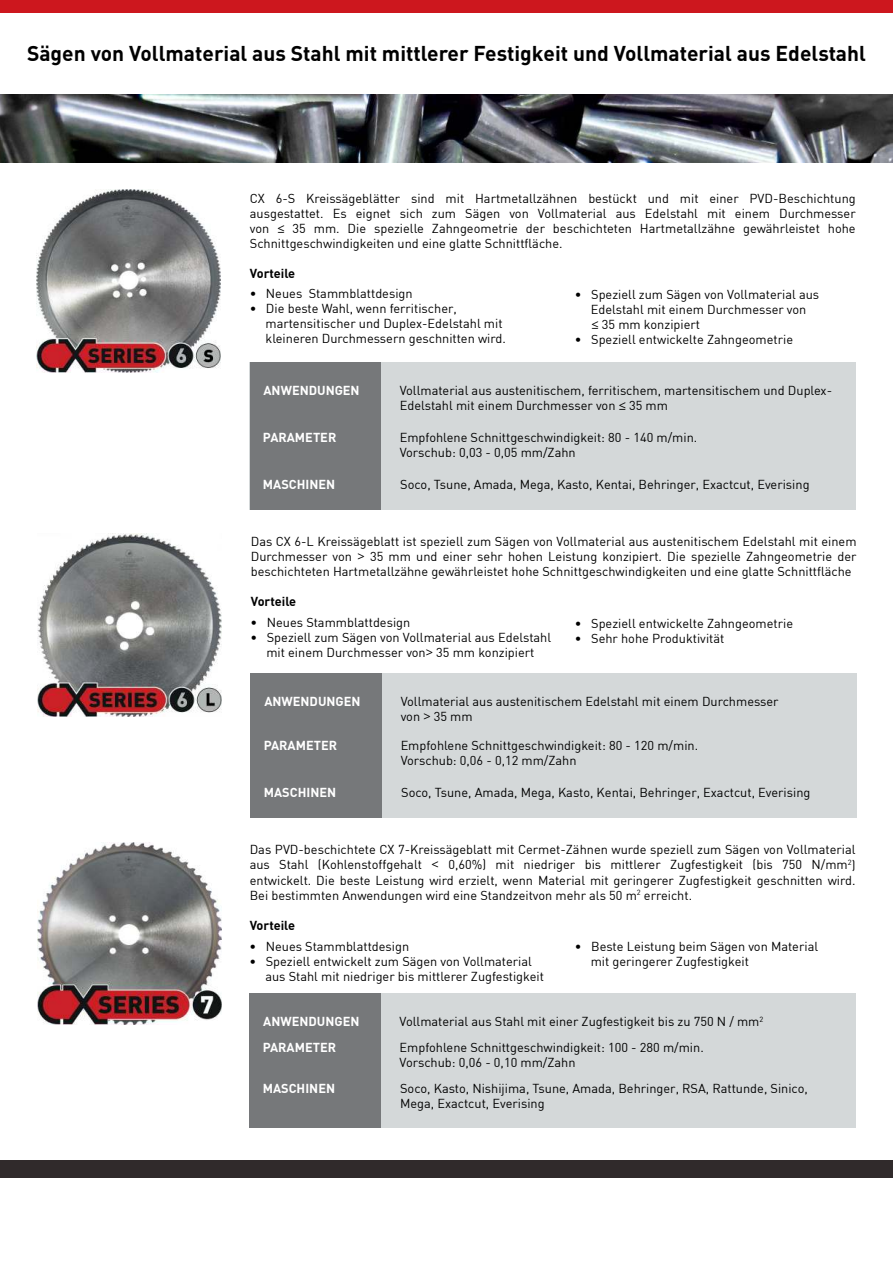
<style>
.page{position:relative;width:893px;height:1263px;background:#fff}
.page>*{position:absolute;margin:0;border:0;box-sizing:border-box;transform-origin:0 0}
.t1{font:700 21px "DIN Pro";color:#000}
.t2{font:12.75px/15px "DIN";color:#000}
.t3{font:700 12.75px/26px "DIN Pro";color:#fff}
.t4{font:700 12.75px "DIN Pro";color:#000}
.s1{font-family:"Open Sans"}
</style>
<div class="page">
<div style="left:0;top:1160px;width:893px;height:17px;background:#302a2b"></div>
<div style="left:0;top:0;width:893px;height:12px;background:#cd171e"></div>
<div style="left:250px;top:362px;width:606px;height:148px;background:#d4d8d9"></div>
<div style="left:250px;top:673px;width:607px;height:145px;background:#d4d8d9"></div>
<div style="left:250px;top:362px;width:131px;height:148px;background:#76787a"></div>
<div style="left:250px;top:673px;width:131px;height:145px;background:#76787a"></div>
<div style="left:249px;top:994px;width:606px;height:134px;background:#d4d8d9"></div>
<div style="left:249px;top:994px;width:131px;height:134px;background:#76787a"></div>
<img style="left:0;top:95px;width:893px;height:68px">
<img style="left:38px;top:534px;width:183px;height:183px">
<img style="left:37px;top:190px;width:183px;height:182px">
<img style="left:38px;top:842px;width:183px;height:183px">
<h1 class="t1" style="left:27px;top:45px;width:840px">Sägen von Vollmaterial aus Stahl mit mittlerer Festigkeit und Vollmaterial aus Edelstahl</h1>
<p class="t2" style="left:250px;top:190px;width:607px;text-align:justify">CX 6-S Kreissägeblätter sind mit Hartmetallzähnen bestückt und mit einer PVD-Beschichtung ausgestattet. Es eignet sich zum Sägen von Vollmaterial aus Edelstahl mit einem Durchmesser von <span class="s1">≤</span> 35 mm. Die spezielle Zahngeometrie der beschichteten Hartmetallzähne gewährleistet hohe Schnittgeschwindigkeiten und eine glatte Schnittfläche.</p>
<p class="t4" style="left:250px;top:267px;width:47px">Vorteile</p>
<p class="t2" style="left:250px;top:288px;width:164px">• Neues Stammblattdesign</p>
<p class="t2" style="left:266px;top:301px;width:242px;text-indent:-16px">• Die beste Wahl, wenn ferritischer, martensitischer und Duplex-Edelstahl mit kleineren Durchmessern geschnitten wird.</p>
<p class="t2" style="left:591px;top:287px;width:230px;text-indent:-16px">• Speziell zum Sägen von Vollmaterial aus<br>Edelstahl mit einem Durchmesser von<br><span class="s1">≤</span> 35 mm konzipiert</p>
<p class="t2" style="left:575px;top:332px;width:220px">• Speziell entwickelte Zahngeometrie</p>
<p class="t3" style="left:263px;top:378px;width:98px">ANWENDUNGEN</p>
<p class="t2" style="left:400px;top:382px;width:434px">Vollmaterial aus austenitischem, ferritischem, martensitischem und Duplex-<br>Edelstahl mit einem Durchmesser von <span class="s1">≤</span> 35 mm</p>
<p class="t3" style="left:263px;top:425px;width:75px">PARAMETER</p>
<p class="t2" style="left:400px;top:429px;width:299px">Empfohlene Schnittgeschwindigkeit: 80 - 140 m/min.<br>Vorschub: 0,03 - 0,05 mm/Zahn</p>
<p class="t3" style="left:263px;top:472px;width:74px">MASCHINEN</p>
<p class="t2" style="left:400px;top:476px;width:411px">Soco, Tsune, Amada, Mega, Kasto, Kentai, Behringer, Exactcut, Everising</p>
<p class="t2" style="left:251px;top:534px;width:607px;text-align:justify">Das CX 6-L Kreissägeblatt ist speziell zum Sägen von Vollmaterial aus austenitischem Edelstahl mit einem Durchmesser von <span class="s1">&gt;</span> 35 mm und einer sehr hohen Leistung konzipiert. Die spezielle Zahngeometrie der beschichteten Hartmetallzähne gewährleistet hohe Schnittgeschwindigkeiten und eine glatte Schnittfläche</p>
<p class="t4" style="left:251px;top:596px;width:47px">Vorteile</p>
<p class="t2" style="left:250px;top:616px;width:161px">• Neues Stammblattdesign</p>
<p class="t2" style="left:250px;top:629px;width:302px;text-align:center">• Speziell zum Sägen von Vollmaterial aus Edelstahl mit einem Durchmesser von<span class="s1">&gt;</span> 35 mm konzipiert</p>
<p class="t2" style="left:575px;top:615px;width:220px">• Speziell entwickelte Zahngeometrie</p>
<p class="t2" style="left:575px;top:632px;width:151px">• Sehr hohe Produktivität</p>
<p class="t3" style="left:264px;top:689px;width:98px">ANWENDUNGEN</p>
<p class="t2" style="left:401px;top:694px;width:379px">Vollmaterial aus austenitischem Edelstahl mit einem Durchmesser von <span class="s1">&gt;</span> 35 mm</p>
<p class="t3" style="left:264px;top:733px;width:75px">PARAMETER</p>
<p class="t2" style="left:401px;top:738px;width:299px">Empfohlene Schnittgeschwindigkeit: 80 - 120 m/min.<br>Vorschub: 0,06 - 0,12 mm/Zahn</p>
<p class="t3" style="left:264px;top:780px;width:74px">MASCHINEN</p>
<p class="t2" style="left:401px;top:785px;width:411px">Soco, Tsune, Amada, Mega, Kasto, Kentai, Behringer, Exactcut, Everising</p>
<p class="t2" style="left:250px;top:842px;width:607px;text-align:justify">Das PVD-beschichtete CX 7-Kreissägeblatt mit Cermet-Zähnen wurde speziell zum Sägen von Vollmaterial aus Stahl (Kohlenstoffgehalt <span class="s1">&lt;</span> 0,60%) mit niedriger bis mittlerer Zugfestigkeit (bis 750 N/mm<sup>2</sup>) entwickelt. Die beste Leistung wird erzielt, wenn Material mit geringerer Zugfestigkeit geschnitten wird.<br>Bei bestimmten Anwendungen wird eine Standzeitvon mehr als 50 m<sup>2</sup> erreicht.</p>
<p class="t4" style="left:250px;top:919px;width:47px">Vorteile</p>
<p class="t2" style="left:249px;top:940px;width:161px">• Neues Stammblattdesign</p>
<p class="t2" style="left:265px;top:953px;width:280px;text-indent:-16px">• Speziell entwickelt zum Sägen von Vollmaterial aus Stahl mit niedriger bis mittlerer Zugfestigkeit</p>
<p class="t2" style="left:591px;top:939px;width:229px;text-indent:-16px">• Beste Leistung beim Sägen von Material mit geringerer Zugfestigkeit</p>
<p class="t3" style="left:263px;top:1009px;width:98px">ANWENDUNGEN<br>PARAMETER</p>
<p class="t3" style="left:263px;top:1076px;width:74px">MASCHINEN</p>
<p class="t2" style="left:400px;top:1014px;width:365px">Vollmaterial aus Stahl mit einer Zugfestigkeit bis zu 750 N / mm<sup>2</sup></p>
<p class="t2" style="left:400px;top:1040px;width:306px">Empfohlene Schnittgeschwindigkeit: 100 - 280 m/min.<br>Vorschub: 0,06 - 0,10 mm/Zahn</p>
<p class="t2" style="left:400px;top:1080px;width:409px">Soco, Kasto, Nishijima, Tsune, Amada, Behringer, RSA, Rattunde, Sinico,<br>Mega, Exactcut, Everising</p>
</div>
